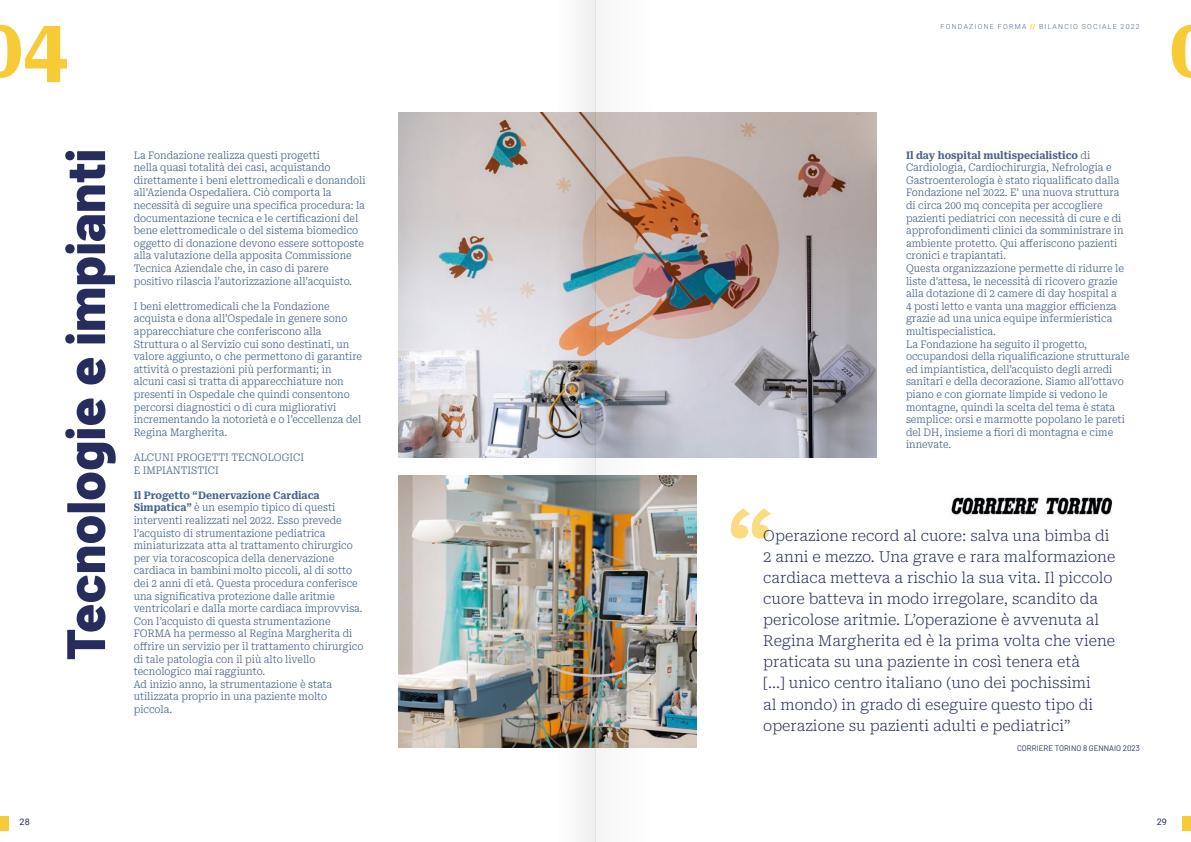
<style>
.page{position:relative;width:1191px;height:842px;background:#fff}
.page>*{position:absolute;margin:0;border:0;box-sizing:border-box;transform-origin:0 0}
.t1{font:700 80.2px "Roboto Serif";color:#f6cb36}
.t2{font:800 80px "Roboto Serif";color:#fadb7f}
.t3{font:800 54px "Barlow";color:#262d5c}
.t4{font:200 15px/21px "Roboto Serif";color:#262d5c}
.t5{font:300 10.5px/12.6px "Roboto Serif";color:#48648b;scale:.93 1}
.t6{font:9px "Roboto";color:#262e56}
.t7{font:8px "Barlow";color:#262d5c}
.t8{font:300 7px "Roboto";letter-spacing:.175em;color:#48648b}
.s1{font-weight:700}
.s2{font-weight:900;color:#f6cb36}
</style>
<div class="page">
<div style="left:0;top:816px;width:9px;height:14px;background:#f6cb36"></div>
<div style="left:1181px;top:816px;width:10px;height:14px;background:#f6cb36"></div>
<img style="left:951px;top:497px;width:162px;height:19px">
<img style="left:399px;top:113px;width:477px;height:344px">
<img style="left:399px;top:475px;width:297px;height:272px">
<img style="left:595px;top:0;width:57px;height:842px">
<img style="left:555px;top:0;width:40px;height:842px">
<h1 class="t1" style="left:-22px;top:-23px;width:91px">04</h1>
<h3 class="t3" style="left:45px;top:660px;width:513px;rotate:-90deg">Tecnologie e impianti</h3>
<p class="t5" style="left:134px;top:148px;width:251px">La Fondazione realizza questi progetti<br>nella quasi totalità dei casi, acquistando direttamente i beni elettromedicali e donandoli all’Azienda Ospedaliera. Ciò comporta la necessità di seguire una specifica procedura: la documentazione tecnica e le certificazioni del bene elettromedicale o del sistema biomedico oggetto di donazione devono essere sottoposte alla valutazione della apposita Commissione Tecnica Aziendale che, in caso di parere positivo rilascia l’autorizzazione all’acquisto.</p>
<p class="t5" style="left:134px;top:299px;width:247px">I beni elettromedicali che la Fondazione acquista e dona all’Ospedale in genere sono apparecchiature che conferiscono alla Struttura o al Servizio cui sono destinati, un valore aggiunto, o che permettono di garantire attività o prestazioni più performanti; in alcuni casi si tratta di apparecchiature non presenti in Ospedale che quindi consentono percorsi diagnostici o di cura migliorativi incrementando la notorietà e o l’eccellenza del Regina Margherita.</p>
<p class="t5" style="left:134px;top:450px;width:185px">ALCUNI PROGETTI TECNOLOGICI<br>E IMPIANTISTICI</p>
<p class="t5" style="left:134px;top:488px;width:249px"><span class="s1">Il Progetto “Denervazione Cardiaca Simpatica”</span> è un esempio tipico di questi interventi realizzati nel 2022. Esso prevede l’acquisto di strumentazione pediatrica miniaturizzata atta al trattamento chirurgico per via toracoscopica della denervazione cardiaca in bambini molto piccoli, al di sotto dei 2 anni di età. Questa procedura conferisce una significativa protezione dalle aritmie ventricolari e dalla morte cardiaca improvvisa.<br>Con l’acquisto di questa strumentazione FORMA ha permesso al Regina Margherita di offrire un servizio per il trattamento chirurgico di tale patologia con il più alto livello tecnologico mai raggiunto.<br>Ad inizio anno, la strumentazione è stata utilizzata proprio in una paziente molto piccola.</p>
<p class="t8" style="left:940px;top:22px;width:201px">FONDAZIONE FORMA <span class="s2">//</span> BILANCIO SOCIALE 2022</p>
<p class="t5" style="left:906px;top:148px;width:242px"><span class="s1">Il day hospital multispecialistico</span> di Cardiologia, Cardiochirurgia, Nefrologia e Gastroenterologia è stato riqualificato dalla Fondazione nel 2022. E’ una nuova struttura di circa 200 mq concepita per accogliere pazienti pediatrici con necessità di cure e di approfondimenti clinici da somministrare in ambiente protetto. Qui afferiscono pazienti cronici e trapiantati.<br>Questa organizzazione permette di ridurre le liste d’attesa, le necessità di ricovero grazie alla dotazione di 2 camere di day hospital a<br>4 posti letto e vanta una maggior efficienza grazie ad una unica equipe infermieristica multispecialistica.<br>La Fondazione ha seguito il progetto, occupandosi della riqualificazione strutturale ed impiantistica, dell’acquisto degli arredi sanitari e della decorazione. Siamo all’ottavo piano e con giornate limpide si vedono le montagne, quindi la scelta del tema è stata semplice: orsi e marmotte popolano le pareti del DH, insieme a fiori di montagna e cime innevate.</p>
<h2 class="t2" style="left:728px;top:468px;width:47px">“</h2>
<p class="t4" style="left:763px;top:524px;width:354px">Operazione record al cuore: salva una bimba di 2 anni e mezzo. Una grave e rara malformazione cardiaca metteva a rischio la sua vita. Il piccolo cuore batteva in modo irregolare, scandito da pericolose aritmie. L’operazione è avvenuta al Regina Margherita ed è la prima volta che viene praticata su una paziente in così tenera età<br>[...] unico centro italiano (uno dei pochissimi<br>al mondo) in grado di eseguire questo tipo di operazione su pazienti adulti e pediatrici”</p>
<p class="t7" style="left:1017px;top:742px;width:124px">CORRIERE TORINO 8 GENNAIO 2023</p>
<p class="t6" style="left:20px;top:816px;width:12px">28</p>
<p class="t6" style="left:1156px;top:816px;width:12px">29</p>
</div>
